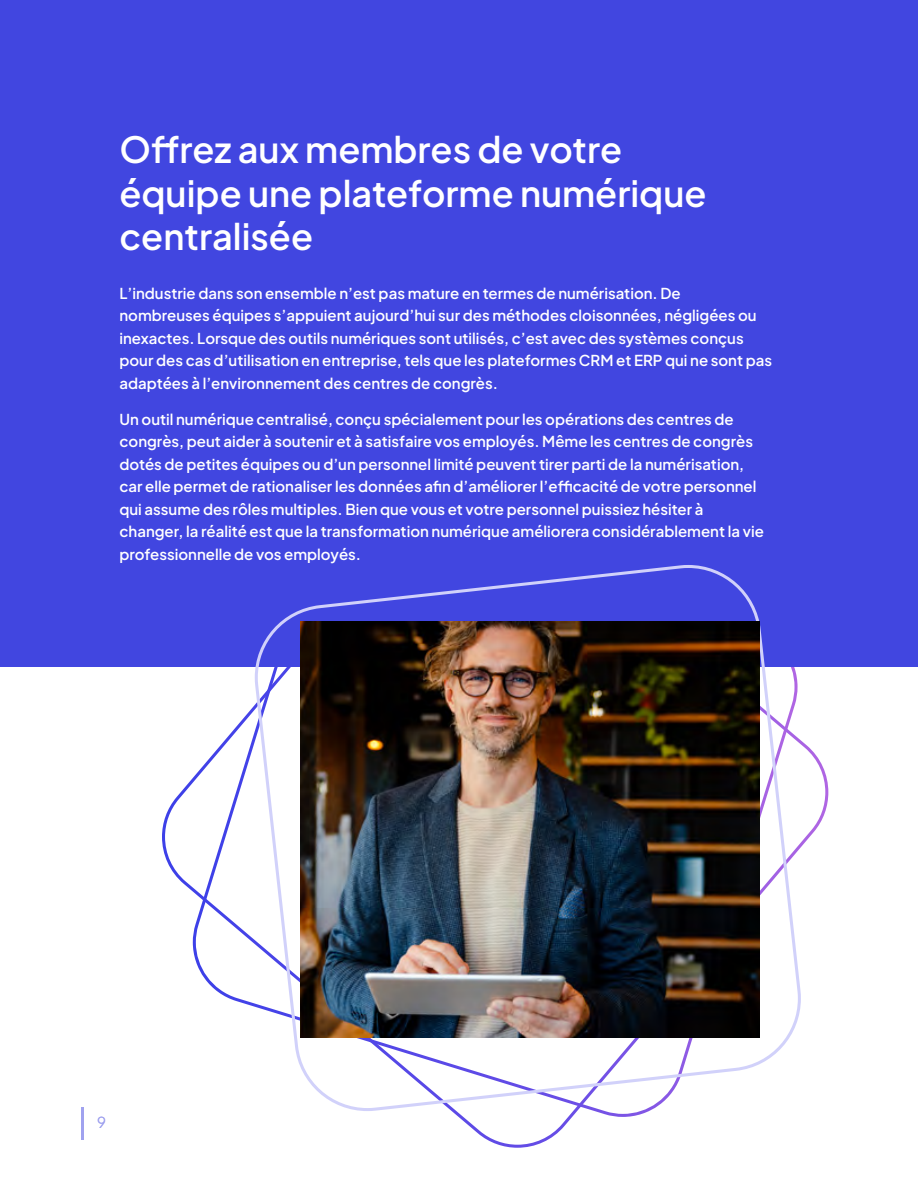
<style>
.page{position:relative;width:918px;height:1188px;background:#fff}
.page>*{position:absolute;margin:0;border:0;box-sizing:border-box;transform-origin:0 0}
.t1{font:600 36px/43.2px "Plus Jakarta Sans";color:#fff}
.t2{font:600 15px/22.5px "Plus Jakarta Sans";color:#fff}
.t3{font:300 15px "Plus Jakarta Sans";color:#a0a2ef}
</style>
<div class="page">
<svg style="left:162px;top:677px;width:666px;height:471px"></svg>
<div style="left:0;top:0;width:918px;height:667px;background:#4146e0"></div>
<hr style="left:81px;top:1107px;width:2px;height:32px;background:#a0a2ef">
<svg style="left:255px;top:565px;width:546px;height:546px"></svg>
<img style="left:301px;top:621px;width:459px;height:417px">
<h1 class="t1" style="left:119px;top:125px;width:589px">Offrez aux membres de votre équipe une plateforme numérique centralisée</h1>
<p class="t2" style="left:119px;top:280px;width:654px">L’industrie dans son ensemble n’est pas mature en termes de numérisation. De nombreuses équipes s’appuient aujourd’hui sur des méthodes cloisonnées, négligées ou inexactes. Lorsque des outils numériques sont utilisés, c’est avec des systèmes conçus pour des cas d’utilisation en entreprise, tels que les plateformes CRM et ERP qui ne sont pas adaptées à l’environnement des centres de congrès.</p>
<p class="t2" style="left:119px;top:406px;width:646px">Un outil numérique centralisé, conçu spécialement pour les opérations des centres de congrès, peut aider à soutenir et à satisfaire vos employés. Même les centres de congrès dotés de petites équipes ou d’un personnel limité peuvent tirer parti de la numérisation, car elle permet de rationaliser les données afin d’améliorer l’efficacité de votre personnel qui assume des rôles multiples. Bien que vous et votre personnel puissiez hésiter à changer, la réalité est que la transformation numérique améliorera considérablement la vie professionnelle de vos employés.</p>
<p class="t3" style="left:97px;top:1110px;width:10px">9</p>
</div>
